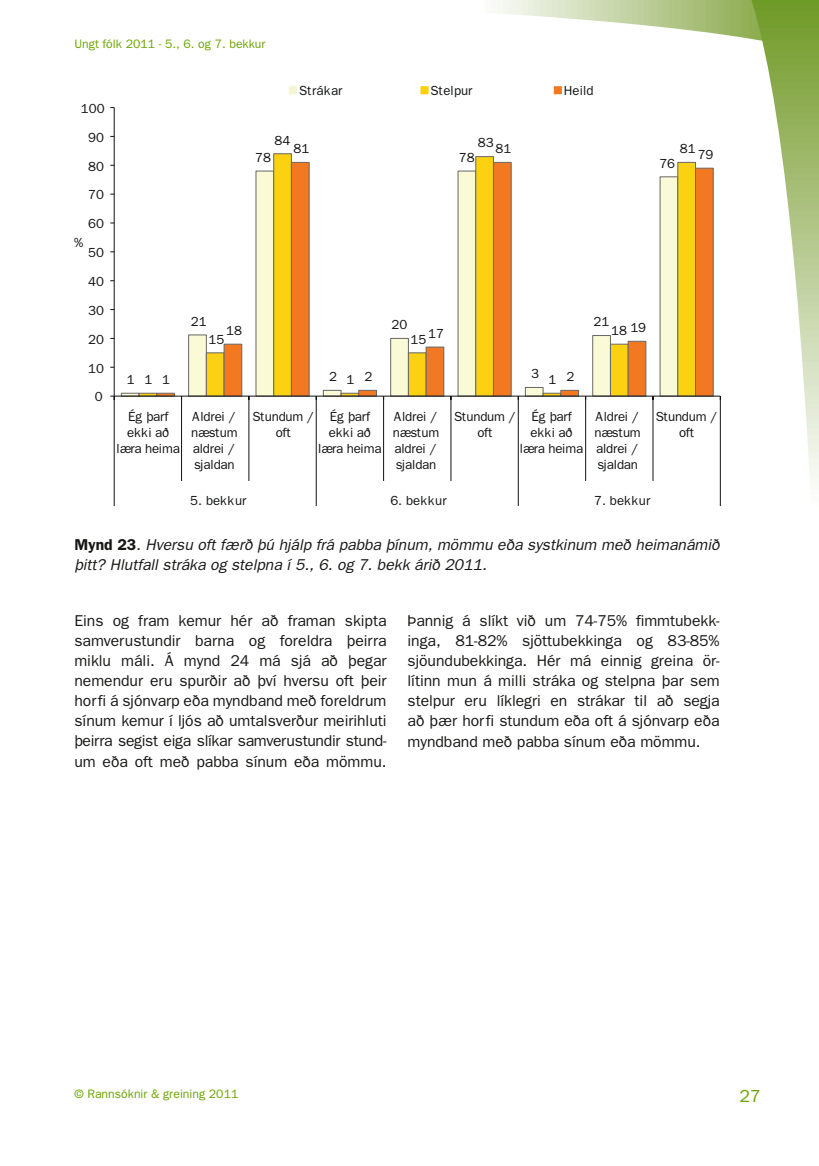
<style>
.page{position:relative;width:819px;height:1166px;background:#fff}
.page>*{position:absolute;margin:0;border:0;box-sizing:border-box;transform-origin:0 0}
.t1{font:17.5px "Franklin Gothic";color:#6ba400}
.t2{font:15.75px/20.1px "Franklin Gothic";letter-spacing:-.005em;color:#181716;text-align:justify}
.t3{font:italic 15.75px/20.1px "Franklin Gothic";letter-spacing:-.005em;color:#181716}
.t4{font:13.3px/15.9px "Franklin Gothic";letter-spacing:-.02em;color:#111212;text-align:center}
.t5{font:13.12px "Franklin Gothic";color:#111212}
.t6{font:12.25px "Franklin Gothic";color:#6ba400}
.s1{font-weight:600;font-style:normal}
</style>
<div class="page">
<svg style="left:497px;top:0;width:254px;height:39px"></svg>
<svg style="left:751px;top:0;width:68px;height:483px"></svg>
<svg style="left:156px;top:162px;width:557px;height:234px"></svg>
<hr style="left:114px;top:108px;width:1px;height:288px;background:#111212">
<hr style="left:114px;top:396px;width:606px;height:1px;background:#111212">
<hr style="left:114px;top:396px;width:1px;height:85px;background:#111212">
<hr style="left:181px;top:396px;width:1px;height:85px;background:#111212">
<hr style="left:248px;top:396px;width:1px;height:85px;background:#111212">
<hr style="left:316px;top:396px;width:1px;height:85px;background:#111212">
<hr style="left:383px;top:396px;width:1px;height:85px;background:#111212">
<hr style="left:450px;top:396px;width:1px;height:85px;background:#111212">
<hr style="left:518px;top:396px;width:1px;height:85px;background:#111212">
<hr style="left:585px;top:396px;width:1px;height:85px;background:#111212">
<hr style="left:652px;top:396px;width:1px;height:85px;background:#111212">
<hr style="left:720px;top:396px;width:1px;height:85px;background:#111212">
<svg style="left:114px;top:481px;width:1px;height:24px"></svg>
<svg style="left:316px;top:481px;width:1px;height:24px"></svg>
<svg style="left:518px;top:481px;width:1px;height:24px"></svg>
<svg style="left:720px;top:481px;width:1px;height:24px"></svg>
<div style="left:289px;top:87px;width:7px;height:6px;background:#f5f7d2"></div>
<div style="left:289px;top:86px;width:8px;height:8px;border:1px solid #f5f7d2"></div>
<div style="left:421px;top:87px;width:7px;height:6px;background:#fcd100"></div>
<div style="left:420px;top:86px;width:8px;height:8px;border:1px solid #fcd100"></div>
<div style="left:554px;top:87px;width:7px;height:6px;background:#f27921"></div>
<div style="left:554px;top:86px;width:8px;height:8px;border:1px solid #f27921"></div>
<p class="t6" style="left:74px;top:36px;width:192px">Ungt fólk 2011 - 5., 6. og 7. bekkur</p>
<p class="t5" style="left:81px;top:101px;width:25px">100</p>
<p class="t5" style="left:299px;top:83px;width:45px">Strákar</p>
<p class="t5" style="left:430px;top:83px;width:44px">Stelpur</p>
<p class="t5" style="left:564px;top:83px;width:31px">Heild</p>
<p class="t5" style="left:88px;top:130px;width:17px">90</p>
<p class="t5" style="left:88px;top:159px;width:17px">80</p>
<p class="t5" style="left:88px;top:187px;width:17px">70</p>
<p class="t5" style="left:88px;top:216px;width:17px">60</p>
<p class="t5" style="left:74px;top:235px;width:11px">%</p>
<p class="t5" style="left:88px;top:245px;width:17px">50</p>
<p class="t5" style="left:88px;top:274px;width:17px">40</p>
<p class="t5" style="left:88px;top:303px;width:17px">30</p>
<p class="t5" style="left:88px;top:332px;width:17px">20</p>
<p class="t5" style="left:88px;top:361px;width:17px">10</p>
<p class="t5" style="left:95px;top:389px;width:9px">0</p>
<p class="t5" style="left:274px;top:132px;width:17px">84</p>
<p class="t5" style="left:293px;top:141px;width:17px">81</p>
<p class="t5" style="left:255px;top:150px;width:17px">78</p>
<p class="t5" style="left:478px;top:135px;width:17px">83</p>
<p class="t5" style="left:495px;top:141px;width:17px">81</p>
<p class="t5" style="left:458px;top:150px;width:17px">78</p>
<p class="t5" style="left:127px;top:372px;width:9px">1</p>
<p class="t5" style="left:144px;top:372px;width:9px">1</p>
<p class="t5" style="left:162px;top:372px;width:9px">1</p>
<p class="t5" style="left:191px;top:314px;width:17px">21</p>
<p class="t5" style="left:226px;top:323px;width:17px">18</p>
<p class="t5" style="left:208px;top:332px;width:17px">15</p>
<p class="t5" style="left:329px;top:369px;width:9px">2</p>
<p class="t5" style="left:346px;top:372px;width:9px">1</p>
<p class="t5" style="left:364px;top:369px;width:9px">2</p>
<p class="t5" style="left:391px;top:317px;width:17px">20</p>
<p class="t5" style="left:428px;top:326px;width:17px">17</p>
<p class="t5" style="left:410px;top:332px;width:17px">15</p>
<p class="t5" style="left:531px;top:366px;width:9px">3</p>
<p class="t5" style="left:548px;top:372px;width:9px">1</p>
<p class="t5" style="left:566px;top:369px;width:9px">2</p>
<p class="t5" style="left:593px;top:314px;width:17px">21</p>
<p class="t5" style="left:630px;top:320px;width:17px">19</p>
<p class="t5" style="left:611px;top:323px;width:17px">18</p>
<p class="t5" style="left:680px;top:141px;width:17px">81</p>
<p class="t5" style="left:697px;top:147px;width:17px">79</p>
<p class="t5" style="left:659px;top:156px;width:17px">76</p>
<p class="t4" style="left:117px;top:409px;width:65px">Ég þarf ekki að læra heima</p>
<p class="t4" style="left:191px;top:409px;width:48px;text-align:left">Aldrei / næstum aldrei / sjaldan</p>
<p class="t4" style="left:252px;top:409px;width:64px">Stundum / oft</p>
<p class="t4" style="left:318px;top:409px;width:65px">Ég þarf ekki að læra heima</p>
<p class="t4" style="left:393px;top:409px;width:48px;text-align:left">Aldrei / næstum aldrei / sjaldan</p>
<p class="t4" style="left:454px;top:409px;width:64px">Stundum / oft</p>
<p class="t4" style="left:520px;top:409px;width:65px">Ég þarf ekki að læra heima</p>
<p class="t4" style="left:594px;top:409px;width:48px;text-align:left">Aldrei / næstum aldrei / sjaldan</p>
<p class="t4" style="left:655px;top:409px;width:64px">Stundum / oft</p>
<p class="t5" style="left:190px;top:493px;width:58px">5. bekkur</p>
<p class="t5" style="left:390px;top:493px;width:58px">6. bekkur</p>
<p class="t5" style="left:594px;top:493px;width:58px">7. bekkur</p>
<p class="t3" style="left:74px;top:534px;width:646px"><span class="s1">Mynd 23</span>. Hversu oft færð þú hjálp frá pabba þínum, mömmu eða systkinum með heimanámið þitt? Hlutfall stráka og stelpna í 5., 6. og 7. bekk árið 2011.</p>
<p class="t2" style="left:74px;top:610px;width:313px">Eins og fram kemur hér að framan skipta samverustundir barna og foreldra þeirra miklu máli. Á mynd 24 má sjá að þegar nemendur eru spurðir að því hversu oft þeir horfi á sjónvarp eða myndband með foreldrum sínum kemur í ljós að umtalsverður meirihluti þeirra segist eiga slíkar samverustundir stund&shy;um eða oft með pabba sínum eða mömmu.</p>
<p class="t2" style="left:407px;top:610px;width:313px">Þannig á slíkt við um 74-75% fimmtubekk&shy;inga, 81-82% sjöttubekkinga og 83-85% sjöundubekkinga. Hér má einnig greina ör&shy;lítinn mun á milli stráka og stelpna þar sem stelpur eru líklegri en strákar til að segja að þær horfi stundum eða oft á sjónvarp eða myndband með pabba sínum eða mömmu.</p>
<p class="t6" style="left:74px;top:1086px;width:165px">© Rannsóknir &amp; greining 2011</p>
<p class="t1" style="left:739px;top:1086px;width:22px">27</p>
</div>
